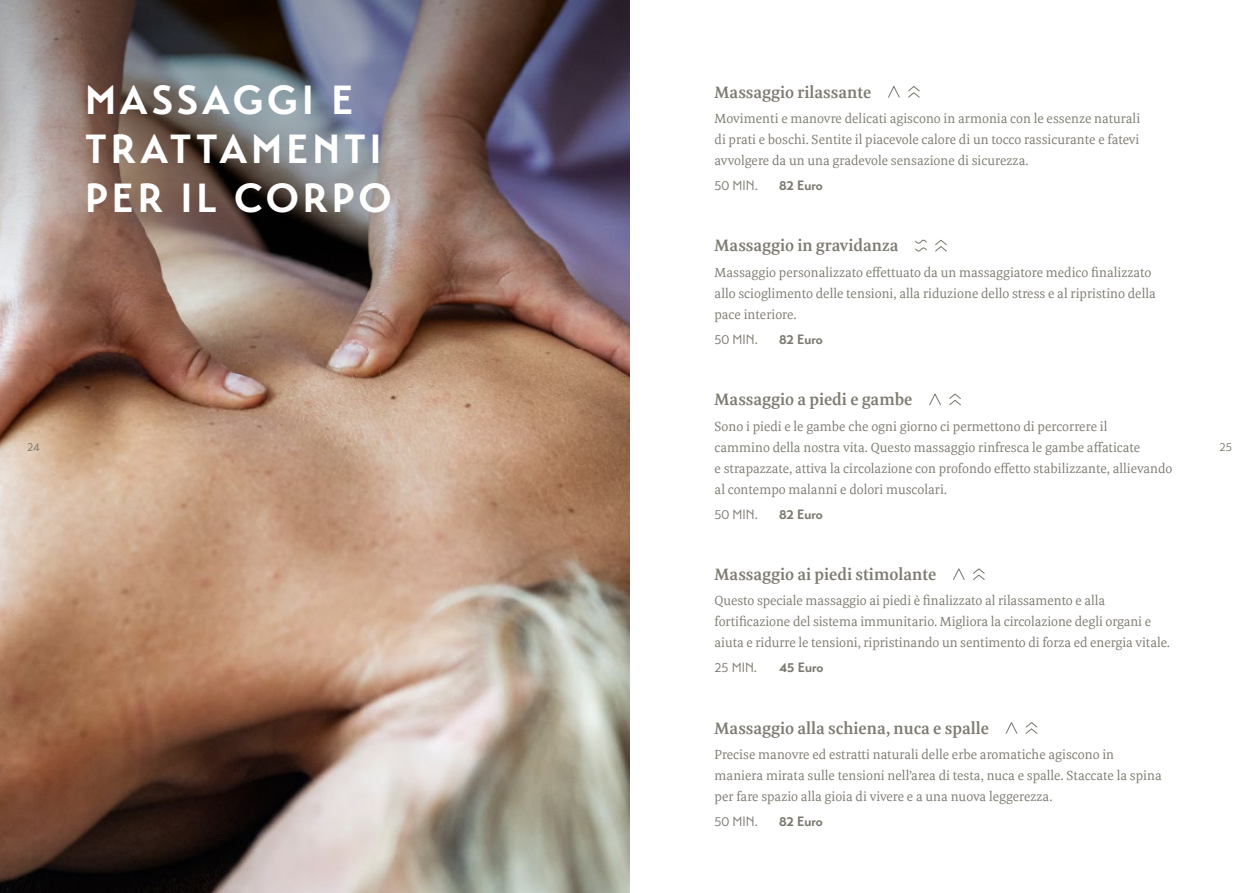
<style>
.page{position:relative;width:1259px;height:893px;background:#fff}
.page>*{position:absolute;margin:0;border:0;box-sizing:border-box;transform-origin:0 0}
.t1{font:700 40.5px/48.6px "Transat";letter-spacing:.1em;color:#fff}
.t2{font:600 16.5px "Meret Pro";color:#7d7a71}
.t3{font:13.5px/21px "Meret Pro";letter-spacing:-.005em;color:#7d7a71}
.t4{font:13.5px "Transat Standard";color:#7d7a71}
.t5{font:700 13.5px "Transat";color:#7d7a71}
.t6{font:12px "Transat Standard";color:#7d7a71}
</style>
<div class="page">
<img style="left:0;top:0;width:629px;height:893px">
<svg style="left:888px;top:86px;width:12px;height:12px"></svg>
<svg style="left:908px;top:86px;width:12px;height:12px"></svg>
<svg style="left:915px;top:239px;width:12px;height:13px"></svg>
<svg style="left:935px;top:240px;width:12px;height:12px"></svg>
<svg style="left:929px;top:393px;width:12px;height:13px"></svg>
<svg style="left:949px;top:393px;width:12px;height:13px"></svg>
<svg style="left:953px;top:568px;width:12px;height:12px"></svg>
<svg style="left:973px;top:568px;width:12px;height:12px"></svg>
<svg style="left:1005px;top:722px;width:13px;height:12px"></svg>
<svg style="left:1025px;top:722px;width:13px;height:12px"></svg>
<h1 class="t1" style="left:85px;top:76px;width:308px">MASSAGGI E<br>TRATTAMENTI<br>PER IL CORPO</h1>
<p class="t2" style="left:714px;top:80px;width:158px">Massaggio rilassante</p>
<p class="t3" style="left:714px;top:108px;width:427px;text-align:justify">Movimenti e manovre delicati agiscono in armonia con le essenze naturali di prati e boschi. Sentite il piacevole calore di un tocco rassicurante e fatevi avvolgere da un una gradevole sensazione di sicurezza.</p>
<p class="t4" style="left:714px;top:177px;width:45px">50 MIN.</p>
<p class="t5" style="left:779px;top:177px;width:45px">82 Euro</p>
<p class="t2" style="left:714px;top:234px;width:185px">Massaggio in gravidanza</p>
<p class="t3" style="left:714px;top:262px;width:443px">Massaggio personalizzato effettuato da un massaggiatore medico finalizzato allo scioglimento delle tensioni, alla riduzione dello stress e al ripristino della pace interiore.</p>
<p class="t4" style="left:714px;top:331px;width:45px">50 MIN.</p>
<p class="t5" style="left:779px;top:331px;width:45px">82 Euro</p>
<p class="t2" style="left:714px;top:388px;width:200px">Massaggio a piedi e gambe</p>
<p class="t3" style="left:714px;top:415px;width:459px">Sono i piedi e le gambe che ogni giorno ci permettono di percorrere il<br>cammino della nostra vita. Questo massaggio rinfresca le gambe affaticate<br>e strapazzate, attiva la circolazione con profondo effetto stabilizzante, allievando al contempo malanni e dolori muscolari.</p>
<p class="t4" style="left:714px;top:506px;width:45px">50 MIN.</p>
<p class="t5" style="left:779px;top:506px;width:45px">82 Euro</p>
<p class="t6" style="left:27px;top:440px;width:14px">24</p>
<p class="t6" style="left:1219px;top:440px;width:14px">25</p>
<p class="t2" style="left:714px;top:563px;width:223px">Massaggio ai piedi stimolante</p>
<p class="t3" style="left:714px;top:590px;width:457px">Questo speciale massaggio ai piedi è finalizzato al rilassamento e alla fortificazione del sistema immunitario. Migliora la circolazione degli organi e aiuta e ridurre le tensioni, ripristinando un sentimento di forza ed energia vitale.</p>
<p class="t4" style="left:714px;top:660px;width:44px">25 MIN.</p>
<p class="t5" style="left:779px;top:659px;width:46px">45 Euro</p>
<p class="t2" style="left:714px;top:717px;width:276px">Massaggio alla schiena, nuca e spalle</p>
<p class="t3" style="left:714px;top:744px;width:449px">Precise manovre ed estratti naturali delle erbe aromatiche agiscono in maniera mirata sulle tensioni nell’area di testa, nuca e spalle. Staccate la spina per fare spazio alla gioia di vivere e a una nuova leggerezza.</p>
<p class="t4" style="left:714px;top:813px;width:45px">50 MIN.</p>
<p class="t5" style="left:779px;top:813px;width:45px">82 Euro</p>
</div>
